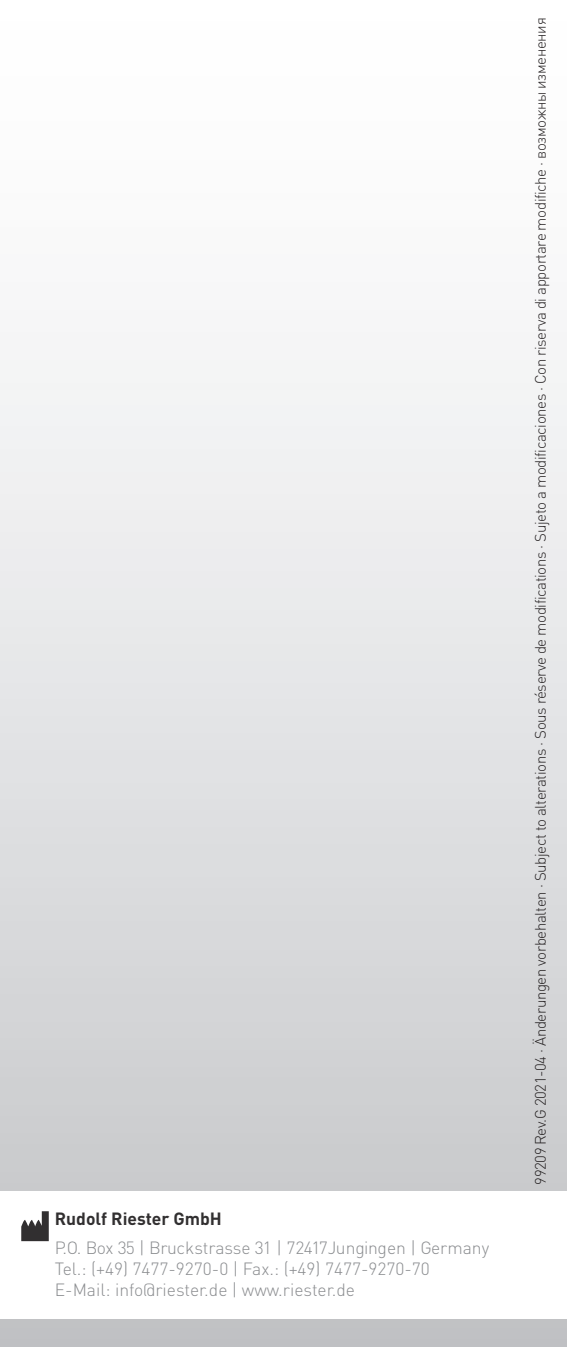
<style>
.page{position:relative;width:567px;height:1347px;background:#fff}
.page>*{position:absolute;margin:0;border:0;box-sizing:border-box;transform-origin:0 0}
.t1{font:300 17.5px/21.2px "FFDIN";color:#8a8c8f}
.t2{font:700 17.5px "FFDIN";color:#312f30}
.t3{font:300 15px "DIN Pro";letter-spacing:-.025em;color:#231f20}
</style>
<div class="page">
<svg style="left:21px;top:1211px;width:28px;height:30px"></svg>
<p class="t2" style="left:55px;top:1207px;width:169px">Rudolf Riester GmbH</p>
<p class="t1" style="left:55px;top:1236px;width:436px">P.O. Box 35 | Bruckstrasse 31 | 72417Jungingen | Germany<br>Tel.: (+49) 7477-9270-0 | Fax.: (+49) 7477-9270-70<br>E-Mail: info@riester.de | www.riester.de</p>
<p class="t3" style="left:529px;top:1184px;width:1168px;rotate:-90deg">99209 Rev.G 2021-04 · Änderungen vorbehalten · Subject to alterations · Sous réserve de modifications · Sujeto a modificaciones · Con riserva di apportare modifiche · возможны изменения</p>
</div>
